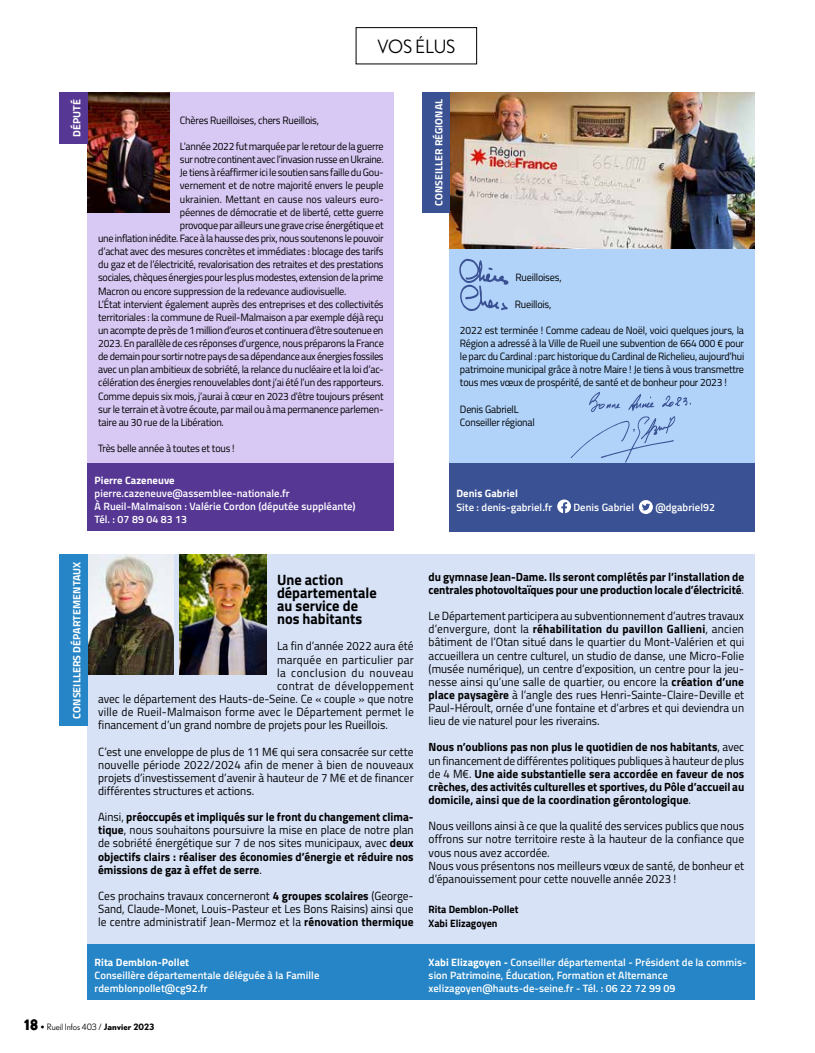
<style>
.page{position:relative;width:815px;height:1053px;background:#fff}
.page>*{position:absolute;margin:0;border:0;box-sizing:border-box;transform-origin:0 0}
.t1{font:18.25px "Nobel";letter-spacing:-.01em;color:#000}
.Texte_courant{font:700 15px/13.1px "Cairo";color:#000;scale:.96 1}
.Texte_courant-2{font:11.88px/13.1px "Cairo";color:#000;text-align:justify;scale:.96 1}
.Texte_courant-3{font:700 11.88px/13.1px "Cairo";color:#000;text-align:justify;scale:.96 1}
.Texte_courant-4{font:11.88px "Cairo";letter-spacing:.025em;color:#000;scale:.96 1}
.Texte_courant-5{font:11.88px "Cairo";letter-spacing:.03em;color:#000;scale:.96 1}
.Texte_courant-6{font:11.88px "Cairo";letter-spacing:.04em;color:#000;scale:.96 1}
.Texte_courant-7{font:10.62px/13.1px "Cairo";letter-spacing:-.02em;color:#000;text-align:justify;scale:.96 1}
.Texte_courant-8{font:600 10.62px/13.1px "Cairo";letter-spacing:.005em;color:#fff}
.Texte_courant-9{font:700 10.62px "Cairo";letter-spacing:.005em;color:#fff}
.Texte_courant-10{font:10.62px "Cairo";letter-spacing:.005em;color:#000;scale:.96 1}
.Texte_courant-11{font:700 10.62px "Cairo";color:#000;scale:.96 1}
.Texte_courant-12{font:700 10.5px "Cairo";letter-spacing:.005em;color:#fff}
.t2{font:8.75px "Nobel";color:#000}
.s1{font-weight:400}
.s2{font-weight:700}
.s3{font-family:"Acier BAT Text Solid";font-size:17.5px}
.s4{font-family:"Acier BAT Text Solid";font-size:10px}
</style>
<div class="page">
<div style="left:88px;top:92px;width:306px;height:371px;background:#d8c9f4"></div>
<div style="left:449px;top:92px;width:306px;height:384px;background:#b1d3fa"></div>
<img style="left:88px;top:92px;width:81px;height:120px">
<img style="left:449px;top:92px;width:306px;height:156px">
<div style="left:88px;top:554px;width:667px;height:445px;background:#d7e2f7"></div>
<div style="left:88px;top:463px;width:306px;height:67px;background:#563794"></div>
<div style="left:60px;top:92px;width:28px;height:52px;background:#563794"></div>
<div style="left:422px;top:92px;width:27px;height:120px;background:#3a5193"></div>
<div style="left:88px;top:944px;width:667px;height:55px;background:#2585c6"></div>
<img style="left:180px;top:554px;width:86px;height:120px">
<img style="left:88px;top:554px;width:85px;height:120px">
<div style="left:60px;top:554px;width:28px;height:171px;background:#2585c6"></div>
<div style="left:449px;top:463px;width:306px;height:68px;background:#3a5193"></div>
<svg style="left:557px;top:499px;width:14px;height:14px"></svg>
<svg style="left:639px;top:500px;width:14px;height:14px"></svg>
<div style="left:356px;top:27px;width:121px;height:37px;border:1px solid #000"></div>
<svg style="left:459px;top:258px;width:50px;height:53px"></svg>
<svg style="left:571px;top:392px;width:120px;height:71px"></svg>
<p class="t1" style="left:377px;top:36px;width:80px">VOS ÉLUS</p>
<p class="Texte_courant-9" style="left:68px;top:137px;width:39px;rotate:-90deg">DÉPUTÉ</p>
<p class="Texte_courant-12" style="left:430px;top:206px;width:108px;rotate:-90deg">CONSEILLER RÉGIONAL</p>
<p class="Texte_courant-7" style="left:180px;top:113px;width:146px">Chères Rueilloises, chers Rueillois,</p>
<p class="Texte_courant-7" style="left:180px;top:140px;width:214px">L’année 2022 fut marquée par le retour de la guerre</p>
<p class="Texte_courant-7" style="left:180px;top:153px;width:214px">sur notre continent avec l’invasion russe en Ukraine.</p>
<p class="Texte_courant-7" style="left:180px;top:166px;width:214px">Je tiens à réaffirmer ici le soutien sans faille du Gou-</p>
<p class="Texte_courant-7" style="left:180px;top:179px;width:214px">vernement et de notre majorité envers le peuple</p>
<p class="Texte_courant-10" style="left:180px;top:191px;width:214px">ukrainien. Mettant en cause nos valeurs euro-</p>
<p class="Texte_courant-7" style="left:180px;top:205px;width:214px">péennes de démocratie et de liberté, cette guerre</p>
<p class="Texte_courant-7" style="left:180px;top:218px;width:214px">provoque par ailleurs une grave crise énergétique et</p>
<p class="Texte_courant-7" style="left:98px;top:232px;width:299px">une inflation inédite. Face à la hausse des prix, nous soutenons le pouvoir</p>
<p class="Texte_courant-7" style="left:98px;top:245px;width:299px">d’achat avec des mesures concrètes et immédiates : blocage des tarifs</p>
<p class="Texte_courant-7" style="left:98px;top:258px;width:299px">du gaz et de l’électricité, revalorisation des retraites et des prestations</p>
<p class="Texte_courant-7" style="left:98px;top:271px;width:299px">sociales, chèques énergies pour les plus modestes, extension de la prime</p>
<p class="Texte_courant-7" style="left:98px;top:284px;width:260px">Macron ou encore suppression de la redevance audiovisuelle.</p>
<p class="Texte_courant-7" style="left:98px;top:297px;width:299px">L’État intervient également auprès des entreprises et des collectivités territoriales : la commune de Rueil-Malmaison a par exemple déjà reçu un acompte de près de 1 million d’euros et continuera d’être soutenue en 2023. En parallèle de ces réponses d’urgence, nous préparons la France de demain pour sortir notre pays de sa dépendance aux énergies fossiles avec un plan ambitieux de sobriété, la relance du nucléaire et la loi d’ac&shy;célération des énergies renouvelables dont j’ai été l’un des rapporteurs.</p>
<p class="Texte_courant-7" style="left:98px;top:389px;width:299px">Comme depuis six mois, j’aurai à cœur en 2023 d’être toujours présent sur le terrain et à votre écoute, par mail ou à ma permanence parlemen&shy;taire au 30 rue de la Libération.</p>
<p class="Texte_courant-7" style="left:98px;top:442px;width:144px">Très belle année à toutes et tous !</p>
<p class="Texte_courant-9" style="left:95px;top:471px;width:82px">Pierre Cazeneuve</p>
<p class="Texte_courant-8" style="left:95px;top:486px;width:197px">pierre.cazeneuve@assemblee-nationale.fr</p>
<p class="Texte_courant-8" style="left:95px;top:499px;width:263px">À Rueil-Malmaison : Valérie Cordon (députée suppléante)<br>Tél. : 07 89 04 83 13</p>
<p class="Texte_courant-7" style="left:516px;top:271px;width:49px">Rueilloises,</p>
<p class="Texte_courant-7" style="left:515px;top:297px;width:40px">Rueillois,</p>
<p class="Texte_courant-7" style="left:460px;top:323px;width:298px">2022 est terminée ! Comme cadeau de Noël, voici quelques jours, la Région a adressé à la Ville de Rueil une subvention de 664 000 € pour le parc du Cardinal : parc historique du Cardinal de Richelieu, aujourd’hui patrimoine municipal grâce à notre Maire ! Je tiens à vous transmettre tous mes vœux de prospérité, de santé et de bonheur pour 2023 !</p>
<p class="Texte_courant-7" style="left:460px;top:402px;width:63px">Denis GabrielL</p>
<p class="Texte_courant-7" style="left:460px;top:415px;width:79px">Conseiller régional</p>
<p class="Texte_courant-9" style="left:456px;top:485px;width:63px">Denis Gabriel</p>
<p class="Texte_courant-8" style="left:456px;top:500px;width:97px">Site : denis-gabriel.fr</p>
<p class="Texte_courant-8" style="left:573px;top:500px;width:62px">Denis Gabriel</p>
<p class="Texte_courant-8" style="left:655px;top:500px;width:61px">@dgabriel92</p>
<p class="Texte_courant-9" style="left:68px;top:718px;width:158px;rotate:-90deg">CONSEILLERS DÉPARTEMENTAUX</p>
<p class="Texte_courant" style="left:277px;top:573px;width:105px">Une action départementale au service de nos habitants</p>
<p class="Texte_courant-2" style="left:277px;top:639px;width:144px">La fin d’année 2022 aura été</p>
<p class="Texte_courant-4" style="left:277px;top:650px;width:144px">marquée en particulier par</p>
<p class="Texte_courant-6" style="left:277px;top:663px;width:144px">la conclusion du nouveau</p>
<p class="Texte_courant-5" style="left:277px;top:677px;width:144px">contrat de développement</p>
<p class="Texte_courant-2" style="left:98px;top:692px;width:330px">avec le département des Hauts-de-Seine. Ce « couple » que notre</p>
<p class="Texte_courant-2" style="left:98px;top:705px;width:330px">ville de Rueil-Malmaison forme avec le Département permet le</p>
<p class="Texte_courant-2" style="left:98px;top:718px;width:303px">financement d’un grand nombre de projets pour les Rueillois.</p>
<p class="Texte_courant-2" style="left:98px;top:744px;width:330px">C’est une enveloppe de plus de 11 M€ qui sera consacrée sur cette nouvelle période 2022/2024 afin de mener à bien de nouveaux projets d’investissement d’avenir à hauteur de 7 M€ et de financer différentes structures et actions.</p>
<p class="Texte_courant-3" style="left:98px;top:810px;width:330px"><span class="s1">Ainsi,</span> préoccupés et impliqués sur le front du changement clima&shy;tique<span class="s1">, nous souhaitons poursuivre la mise en place de notre plan de sobriété énergétique sur 7 de nos sites municipaux, avec</span> deux objectifs clairs : réaliser des économies d’énergie et réduire nos émissions de gaz à effet de serre<span class="s1">.</span></p>
<p class="Texte_courant-2" style="left:98px;top:889px;width:330px">Ces prochains travaux concerneront <span class="s2">4 groupes scolaires</span> (George-Sand, Claude-Monet, Louis-Pasteur et Les Bons Raisins) ainsi que le centre administratif Jean-Mermoz et la <span class="s2">rénovation thermique</span></p>
<p class="Texte_courant-9" style="left:95px;top:953px;width:96px">Rita Demblon-Pollet</p>
<p class="Texte_courant-8" style="left:95px;top:968px;width:226px">Conseillère départementale déléguée à la Famille</p>
<p class="Texte_courant-8" style="left:95px;top:981px;width:115px">rdemblonpollet@cg92.fr</p>
<p class="t2" style="left:24px;top:1022px;width:132px"><span class="s3">18</span> <span class="s4">•</span> Rueil Infos 403 / <span class="s2">Janvier 2023</span></p>
<p class="Texte_courant-3" style="left:429px;top:570px;width:330px">du gymnase Jean-Dame. Ils seront complétés par l’installation de centrales photovoltaïques pour une production locale d’électricité<span class="s1">.</span></p>
<p class="Texte_courant-2" style="left:429px;top:609px;width:330px">Le Département participera au subventionnement d’autres travaux d’envergure, dont la <span class="s2">réhabilitation du pavillon Gallieni</span>, ancien bâtiment de l’Otan situé dans le quartier du Mont-Valérien et qui accueillera un centre culturel, un studio de danse, une Micro-Folie (musée numérique), un centre d’exposition, un centre pour la jeu&shy;nesse ainsi qu’une salle de quartier, ou encore la <span class="s2">création d’une place paysagère</span> à l’angle des rues Henri-Sainte-Claire-Deville et Paul-Héroult, ornée d’une fontaine et d’arbres et qui deviendra un lieu de vie naturel pour les riverains.</p>
<p class="Texte_courant-3" style="left:429px;top:740px;width:330px">Nous n’oublions pas non plus le quotidien de nos habitants<span class="s1">, avec un financement de différentes politiques publiques à hauteur de plus de 4 M€.</span> Une aide substantielle sera accordée en faveur de nos crèches, des activités culturelles et sportives, du Pôle d’accueil au domicile, ainsi que de la coordination gérontologique<span class="s1">.</span></p>
<p class="Texte_courant-2" style="left:429px;top:819px;width:330px">Nous veillons ainsi à ce que la qualité des services publics que nous offrons sur notre territoire reste à la hauteur de la confiance que vous nous avez accordée.</p>
<p class="Texte_courant-2" style="left:429px;top:858px;width:330px">Nous vous présentons nos meilleurs vœux de santé, de bonheur et d’épanouissement pour cette nouvelle année 2023 !</p>
<p class="Texte_courant-11" style="left:429px;top:901px;width:95px">Rita Demblon-Pollet</p>
<p class="Texte_courant-11" style="left:429px;top:914px;width:73px">Xabi Elizagoyen</p>
<p class="Texte_courant-8" style="left:429px;top:955px;width:319px"><span class="s2">Xabi Elizagoyen -</span> Conseiller départemental - Président de la commis&shy;sion Patrimoine, Éducation, Formation et Alternance</p>
<p class="Texte_courant-8" style="left:429px;top:981px;width:248px">xelizagoyen@hauts-de-seine.fr - Tél. : 06 22 72 99 09</p>
</div>
